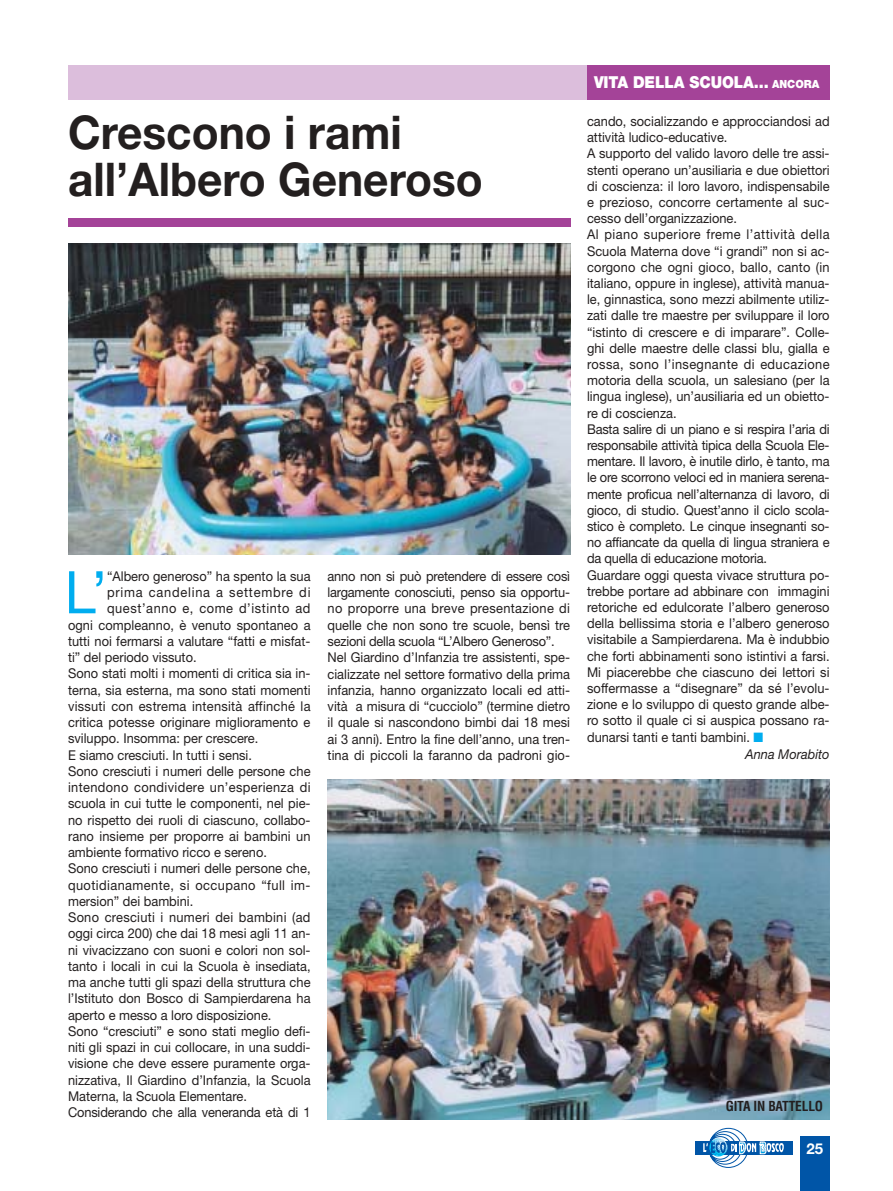
<style>
.page{position:relative;width:893px;height:1191px;background:#fff}
.page>*{position:absolute;margin:0;border:0;box-sizing:border-box;transform-origin:0 0}
.t1{font:58.8px "Helvetica Neue";color:#00adef;scale:.95 1}
.t2{font:700 46.5px/46.5px "Helvetica Neue";color:#231f1f;scale:.95 1}
.t3{font:900 16.5px "Helvetica Neue";letter-spacing:-.005em;color:#fff;scale:.91 1}
.t4{font:700 15px "Helvetica Neue";color:#fff}
.t5{font:13.5px/16.4px "Helvetica Neue";color:#231f1f;scale:.95 1}
.t6{font:13.5px "Helvetica Neue";letter-spacing:.035em;color:#231f1f;scale:.95 1}
.t7{font:13.5px "Helvetica Neue";letter-spacing:.02em;color:#231f1f;scale:.95 1}
.t8{font:13.5px "Helvetica Neue";letter-spacing:.03em;color:#231f1f;scale:.95 1}
.t9{font:13.5px "Helvetica Neue";letter-spacing:.045em;color:#231f1f;scale:.95 1}
.t10{font:13.5px "Helvetica Neue";letter-spacing:.06em;color:#231f1f;scale:.95 1}
.t11{font:700 condensed 13.5px "Helvetica";letter-spacing:-.015em;color:#231f1f}
.t12{font:italic 13.5px "Helvetica Neue";color:#231f1f;scale:.95 1}
.s1{font-size:11.25px}
.s2{color:#00adef}
</style>
<div class="page">
<div style="left:68px;top:65px;width:761px;height:34px;background:#dcbedc"></div>
<div style="left:587px;top:65px;width:242px;height:34px;background:#a44398"></div>
<div style="left:799px;top:1137px;width:30px;height:54px;background:#0055a7"></div>
<div style="left:695px;top:1141px;width:98px;height:14px;background:#0055a7"></div>
<svg style="left:703px;top:1128px;width:80px;height:40px"></svg>
<img style="left:68px;top:244px;width:502px;height:310px">
<img style="left:327px;top:780px;width:502px;height:340px">
<div style="left:68px;top:218px;width:502px;height:9px;background:#a44398"></div>
<h2 class="t2" style="left:68px;top:114px;width:438px">Crescono i rami all’Albero Generoso</h2>
<h1 class="t1" style="left:65px;top:571px;width:46px">L’</h1>
<p class="t5" style="left:107px;top:569px;width:216px">“Albero generoso” ha spento la sua</p>
<p class="t10" style="left:107px;top:588px;width:216px">prima candelina a settembre di</p>
<p class="t9" style="left:107px;top:604px;width:216px">quest’anno e, come d’istinto ad</p>
<p class="t5" style="left:68px;top:618px;width:257px">ogni compleanno, è venuto spontaneo a</p>
<p class="t5" style="left:68px;top:634px;width:257px">tutti noi fermarsi a valutare “fatti e misfat-</p>
<p class="t5" style="left:68px;top:650px;width:137px">ti” del periodo vissuto.</p>
<p class="t5" style="left:68px;top:667px;width:257px">Sono stati molti i momenti di critica sia in-</p>
<p class="t5" style="left:68px;top:683px;width:257px">terna, sia esterna, ma sono stati momenti</p>
<p class="t7" style="left:68px;top:701px;width:257px">vissuti con estrema intensità affinché la</p>
<p class="t5" style="left:68px;top:715px;width:257px">critica potesse originare miglioramento e</p>
<p class="t5" style="left:68px;top:732px;width:202px">sviluppo. Insomma: per crescere.</p>
<p class="t5" style="left:68px;top:748px;width:195px">E siamo cresciuti. In tutti i sensi.</p>
<p class="t5" style="left:68px;top:764px;width:257px">Sono cresciuti i numeri delle persone che</p>
<p class="t8" style="left:68px;top:782px;width:257px">intendono condividere un’esperienza di</p>
<p class="t5" style="left:68px;top:797px;width:257px">scuola in cui tutte le componenti, nel pie-</p>
<p class="t5" style="left:68px;top:813px;width:257px">no rispetto dei ruoli di ciascuno, collabo-</p>
<p class="t5" style="left:68px;top:829px;width:257px">rano insieme per proporre ai bambini un</p>
<p class="t5" style="left:68px;top:845px;width:211px">ambiente formativo ricco e sereno.</p>
<p class="t5" style="left:68px;top:862px;width:257px">Sono cresciuti i numeri delle persone che,</p>
<p class="t6" style="left:68px;top:880px;width:257px">quotidianamente, si occupano “full im-</p>
<p class="t5" style="left:68px;top:894px;width:133px">mersion” dei bambini.</p>
<p class="t7" style="left:68px;top:912px;width:257px">Sono cresciuti i numeri dei bambini (ad</p>
<p class="t5" style="left:68px;top:927px;width:257px">oggi circa 200) che dai 18 mesi agli 11 an-</p>
<p class="t5" style="left:68px;top:943px;width:257px">ni vivacizzano con suoni e colori non sol-</p>
<p class="t5" style="left:68px;top:959px;width:257px">tanto i locali in cui la Scuola è insediata,</p>
<p class="t5" style="left:68px;top:975px;width:257px">ma anche tutti gli spazi della struttura che</p>
<p class="t5" style="left:68px;top:992px;width:257px">l’Istituto don Bosco di Sampierdarena ha</p>
<p class="t5" style="left:68px;top:1008px;width:215px">aperto e messo a loro disposizione.</p>
<p class="t5" style="left:68px;top:1024px;width:257px">Sono “cresciuti” e sono stati meglio defi-</p>
<p class="t5" style="left:68px;top:1040px;width:257px">niti gli spazi in cui collocare, in una suddi-</p>
<p class="t5" style="left:68px;top:1057px;width:257px">visione che deve essere puramente orga-</p>
<p class="t5" style="left:68px;top:1073px;width:257px">nizzativa, Il Giardino d’Infanzia, la Scuola</p>
<p class="t5" style="left:68px;top:1089px;width:190px">Materna, la Scuola Elementare.</p>
<p class="t5" style="left:68px;top:1105px;width:257px">Considerando che alla veneranda età di 1</p>
<p class="t5" style="left:327px;top:569px;width:257px">anno non si può pretendere di essere così largamente conosciuti, penso sia opportu&shy;no proporre una breve presentazione di quelle che non sono tre scuole, bensì tre sezioni della scuola “L’Albero Generoso”.<br>Nel Giardino d’Infanzia tre assistenti, spe&shy;cializzate nel settore formativo della prima infanzia, hanno organizzato locali ed atti&shy;vità a misura di “cucciolo” (termine dietro il quale si nascondono bimbi dai 18 mesi ai 3 anni). Entro la fine dell’anno, una tren&shy;tina di piccoli la faranno da padroni gio-</p>
<p class="t3" style="left:594px;top:77px;width:249px">VITA DELLA SCUOLA... <span class="s1">ANCORA</span></p>
<p class="t5" style="left:587px;top:114px;width:257px">cando, socializzando e approcciandosi ad</p>
<p class="t5" style="left:587px;top:130px;width:149px">attività ludico-educative.</p>
<p class="t5" style="left:587px;top:147px;width:257px">A supporto del valido lavoro delle tre assi-</p>
<p class="t5" style="left:587px;top:163px;width:257px">stenti operano un’ausiliaria e due obiettori</p>
<p class="t5" style="left:587px;top:179px;width:257px">di coscienza: il loro lavoro, indispensabile</p>
<p class="t5" style="left:587px;top:195px;width:257px">e prezioso, concorre certamente al suc-</p>
<p class="t5" style="left:587px;top:211px;width:159px">cesso dell’organizzazione.</p>
<p class="t6" style="left:587px;top:230px;width:257px">Al piano superiore freme l’attività della</p>
<p class="t5" style="left:587px;top:244px;width:257px">Scuola Materna dove “i grandi” non si ac-</p>
<p class="t5" style="left:587px;top:260px;width:257px">corgono che ogni gioco, ballo, canto (in</p>
<p class="t5" style="left:587px;top:276px;width:257px">italiano, oppure in inglese), attività manua-</p>
<p class="t5" style="left:587px;top:292px;width:257px">le, ginnastica, sono mezzi abilmente utiliz-</p>
<p class="t5" style="left:587px;top:309px;width:257px">zati dalle tre maestre per sviluppare il loro</p>
<p class="t5" style="left:587px;top:325px;width:257px">“istinto di crescere e di imparare”. Colle-</p>
<p class="t5" style="left:587px;top:341px;width:257px">ghi delle maestre delle classi blu, gialla e</p>
<p class="t8" style="left:587px;top:359px;width:257px">rossa, sono l’insegnante di educazione</p>
<p class="t5" style="left:587px;top:373px;width:257px">motoria della scuola, un salesiano (per la</p>
<p class="t5" style="left:587px;top:390px;width:257px">lingua inglese), un’ausiliaria ed un obietto-</p>
<p class="t5" style="left:587px;top:406px;width:96px">re di coscienza.</p>
<p class="t5" style="left:587px;top:422px;width:257px">Basta salire di un piano e si respira l’aria di</p>
<p class="t5" style="left:587px;top:438px;width:257px">responsabile attività tipica della Scuola Ele-</p>
<p class="t5" style="left:587px;top:454px;width:257px">mentare. Il lavoro, è inutile dirlo, è tanto, ma</p>
<p class="t5" style="left:587px;top:471px;width:257px">le ore scorrono veloci ed in maniera serena-</p>
<p class="t5" style="left:587px;top:487px;width:257px">mente proficua nell’alternanza di lavoro, di</p>
<p class="t5" style="left:587px;top:503px;width:257px">gioco, di studio. Quest’anno il ciclo scola-</p>
<p class="t5" style="left:587px;top:519px;width:257px">stico è completo. Le cinque insegnanti so-</p>
<p class="t5" style="left:587px;top:535px;width:257px">no affiancate da quella di lingua straniera e</p>
<p class="t5" style="left:587px;top:552px;width:191px">da quella di educazione motoria.</p>
<p class="t5" style="left:587px;top:568px;width:257px">Guardare oggi questa vivace struttura po-</p>
<p class="t5" style="left:587px;top:584px;width:257px">trebbe portare ad abbinare con immagini</p>
<p class="t5" style="left:587px;top:600px;width:257px">retoriche ed edulcorate l’albero generoso</p>
<p class="t5" style="left:587px;top:616px;width:257px">della bellissima storia e l’albero generoso</p>
<p class="t5" style="left:587px;top:633px;width:257px">visitabile a Sampierdarena. Ma è indubbio</p>
<p class="t5" style="left:587px;top:649px;width:257px">che forti abbinamenti sono istintivi a farsi.</p>
<p class="t5" style="left:587px;top:665px;width:257px">Mi piacerebbe che ciascuno dei lettori si</p>
<p class="t5" style="left:587px;top:681px;width:257px">soffermasse a “disegnare” da sé l’evolu-</p>
<p class="t5" style="left:587px;top:697px;width:257px">zione e lo sviluppo di questo grande albe-</p>
<p class="t5" style="left:587px;top:714px;width:257px">ro sotto il quale ci si auspica possano ra-</p>
<p class="t5" style="left:587px;top:730px;width:187px">dunarsi tanti e tanti bambini. <span class="s2">■</span></p>
<p class="t12" style="left:745px;top:749px;width:90px">Anna Morabito</p>
<p class="t11" style="left:725px;top:1101px;width:99px">GITA IN BATTELLO</p>
<p class="t4" style="left:806px;top:1143px;width:18px">25</p>
</div>
